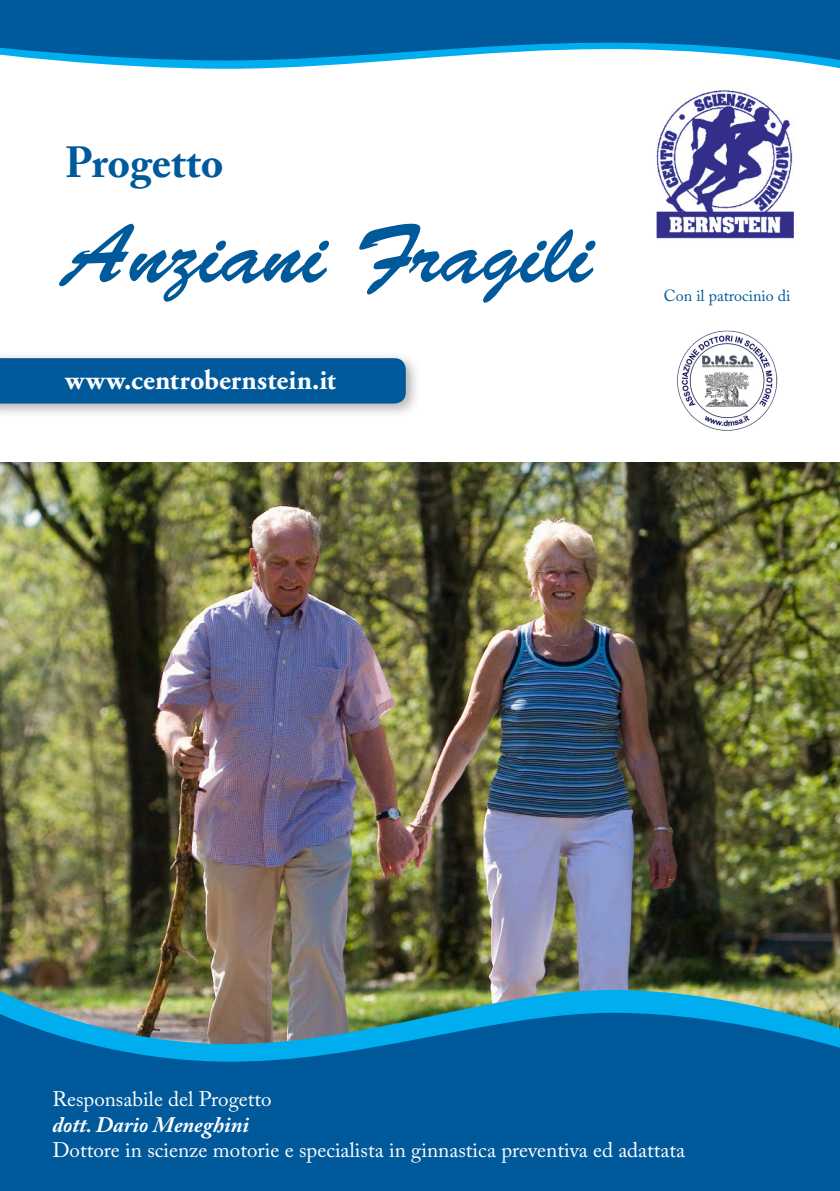
<style>
.page{position:relative;width:840px;height:1191px;background:#fff}
.page>*{position:absolute;margin:0;border:0;box-sizing:border-box;transform-origin:0 0}
.t1{font:84px "Brush Script Std";color:#00599b}
.t2{font:700 43.2px "Adobe Caslon Pro";color:#00599b}
.Testo_ricorrente{font:700 28px "Adobe Garamond Pro";color:#fff}
.t3{font:italic 700 22px "Adobe Caslon Pro";color:#fff}
.t4{font:21px "Adobe Caslon Pro";color:#fff}
.t5{font:16px "Adobe Caslon Pro";color:#00599b}
</style>
<div class="page">
<div style="left:0;top:351px;width:420px;height:68px;background:#231f20;opacity:.35"></div>
<div style="left:0;top:358px;width:405px;height:45px;background:#00599b"></div>
<img style="left:0;top:463px;width:839px;height:519px">
<img style="left:0;top:982px;width:839px;height:24px">
<svg style="left:0;top:1006px;width:839px;height:185px;background:#0a649e"></svg>
<svg style="left:88px;top:63px;width:751px;height:6px"></svg>
<svg style="left:0;top:0;width:839px;height:63px;background:#146eab"></svg>
<img style="left:656px;top:90px;width:138px;height:149px">
<img style="left:677px;top:330px;width:100px;height:101px">
<p class="t2" style="left:65px;top:137px;width:160px">Progetto</p>
<p class="t1" style="left:65px;top:207px;width:529px">Anziani Fragili</p>
<p class="Testo_ricorrente" style="left:65px;top:364px;width:272px">www.centrobernstein.it</p>
<p class="t5" style="left:663px;top:286px;width:128px">Con il patrocinio di</p>
<p class="t4" style="left:52px;top:1086px;width:220px">Responsabile del Progetto</p>
<p class="t3" style="left:52px;top:1111px;width:198px">dott. Dario Meneghini</p>
<p class="t4" style="left:52px;top:1137px;width:634px">Dottore in scienze motorie e specialista in ginnastica preventiva ed adattata</p>
</div>
